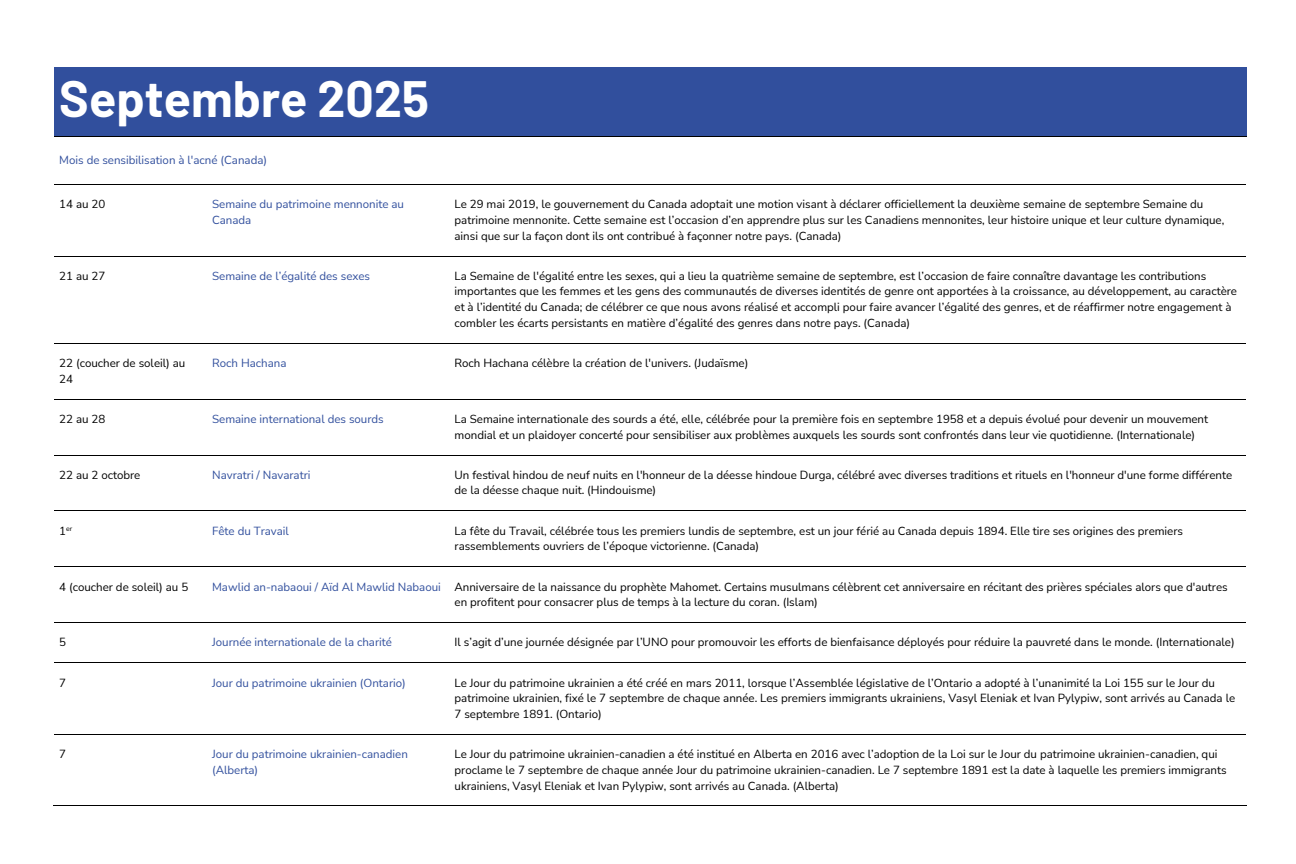
<style>
.page{position:relative;width:1296px;height:864px;background:#fff}
.page>*{position:absolute;margin:0;border:0;box-sizing:border-box;transform-origin:0 0}
.t1{font:700 49.9px "Barlow";color:#fff}
.t2{font:11.5px/15.7px "Nunito Sans";color:#000}
.t3{font:11.5px/15.6px "Nunito Sans";color:#314f9d}
.t4{font:7px "Nunito Sans";color:#000}
.s1{font-size:11.5px}
</style>
<div class="page">
<div style="left:59px;top:67px;width:1182px;height:70px;background:#314f9d"></div>
<hr style="left:54px;top:137px;width:1192px;height:1px;background:#000">
<hr style="left:54px;top:184px;width:153px;height:1px;background:#000">
<hr style="left:207px;top:184px;width:242px;height:1px;background:#000">
<hr style="left:450px;top:184px;width:796px;height:1px;background:#000">
<hr style="left:54px;top:256px;width:153px;height:1px;background:#000">
<hr style="left:207px;top:256px;width:242px;height:1px;background:#000">
<hr style="left:450px;top:256px;width:796px;height:1px;background:#000">
<hr style="left:54px;top:343px;width:153px;height:1px;background:#000">
<hr style="left:207px;top:343px;width:242px;height:1px;background:#000">
<hr style="left:450px;top:343px;width:796px;height:1px;background:#000">
<hr style="left:54px;top:399px;width:153px;height:1px;background:#000">
<hr style="left:207px;top:399px;width:242px;height:1px;background:#000">
<hr style="left:450px;top:399px;width:796px;height:1px;background:#000">
<hr style="left:54px;top:455px;width:153px;height:1px;background:#000">
<hr style="left:207px;top:455px;width:242px;height:1px;background:#000">
<hr style="left:450px;top:455px;width:796px;height:1px;background:#000">
<hr style="left:54px;top:511px;width:153px;height:1px;background:#000">
<hr style="left:207px;top:511px;width:242px;height:1px;background:#000">
<hr style="left:450px;top:511px;width:796px;height:1px;background:#000">
<hr style="left:54px;top:567px;width:153px;height:1px;background:#000">
<hr style="left:207px;top:567px;width:242px;height:1px;background:#000">
<hr style="left:450px;top:567px;width:796px;height:1px;background:#000">
<hr style="left:54px;top:622px;width:153px;height:1px;background:#000">
<hr style="left:207px;top:622px;width:242px;height:1px;background:#000">
<hr style="left:450px;top:622px;width:796px;height:1px;background:#000">
<hr style="left:54px;top:663px;width:153px;height:1px;background:#000">
<hr style="left:207px;top:663px;width:242px;height:1px;background:#000">
<hr style="left:450px;top:663px;width:796px;height:1px;background:#000">
<hr style="left:54px;top:734px;width:153px;height:1px;background:#000">
<hr style="left:207px;top:734px;width:242px;height:1px;background:#000">
<hr style="left:450px;top:734px;width:796px;height:1px;background:#000">
<hr style="left:53px;top:806px;width:154px;height:1px;background:#000">
<hr style="left:206px;top:806px;width:243px;height:1px;background:#000">
<hr style="left:449px;top:806px;width:797px;height:1px;background:#000">
<h2 class="t1" style="left:59px;top:67px;width:371px">Septembre 2025</h2>
<p class="t3" style="left:59px;top:153px;width:209px">Mois de sensibilisation à l'acné (Canada)</p>
<p class="t2" style="left:59px;top:197px;width:48px">14 au 20</p>
<p class="t3" style="left:212px;top:197px;width:193px">Semaine du patrimoine mennonite au<br>Canada</p>
<p class="t2" style="left:455px;top:197px;width:771px">Le 29 mai 2019, le gouvernement du Canada adoptait une motion visant à déclarer officiellement la deuxième semaine de septembre Semaine du patrimoine mennonite. Cette semaine est l’occasion d’en apprendre plus sur les Canadiens mennonites, leur histoire unique et leur culture dynamique, ainsi que sur la façon dont ils ont contribué à façonner notre pays. (Canada)</p>
<p class="t2" style="left:59px;top:268px;width:48px">21 au 27</p>
<p class="t3" style="left:212px;top:268px;width:159px">Semaine de l’égalité des sexes</p>
<p class="t2" style="left:455px;top:268px;width:784px">La Semaine de l'égalité entre les sexes, qui a lieu la quatrième semaine de septembre, est l’occasion de faire connaître davantage les contributions importantes que les femmes et les gens des communautés de diverses identités de genre ont apportées à la croissance, au développement, au caractère et à l’identité du Canada; de célébrer ce que nous avons réalisé et accompli pour faire avancer l’égalité des genres, et de réaffirmer notre engagement à combler les écarts persistants en matière d’égalité des genres dans notre pays. (Canada)</p>
<p class="t2" style="left:59px;top:355px;width:128px">22 (coucher de soleil) au<br>24</p>
<p class="t3" style="left:212px;top:355px;width:76px">Roch Hachana</p>
<p class="t2" style="left:455px;top:355px;width:295px">Roch Hachana célèbre la création de l'univers. (Judaïsme)</p>
<p class="t2" style="left:59px;top:411px;width:48px">22 au 28</p>
<p class="t3" style="left:212px;top:411px;width:173px">Semaine international des sourds</p>
<p class="t2" style="left:455px;top:411px;width:755px">La Semaine internationale des sourds a été, elle, célébrée pour la première fois en septembre 1958 et a depuis évolué pour devenir un mouvement mondial et un plaidoyer concerté pour sensibiliser aux problèmes auxquels les sourds sont confrontés dans leur vie quotidienne. (Internationale)</p>
<p class="t2" style="left:59px;top:467px;width:83px">22 au 2 octobre</p>
<p class="t3" style="left:212px;top:467px;width:100px">Navratri / Navaratri</p>
<p class="t2" style="left:455px;top:467px;width:779px">Un festival hindou de neuf nuits en l'honneur de la déesse hindoue Durga, célébré avec diverses traditions et rituels en l'honneur d'une forme différente de la déesse chaque nuit. (Hindouisme)</p>
<p class="t4" style="left:59px;top:524px;width:15px"><span class="s1">1</span>er</p>
<p class="t3" style="left:212px;top:523px;width:78px">Fête du Travail</p>
<p class="t2" style="left:455px;top:523px;width:730px">La fête du Travail, célébrée tous les premiers lundis de septembre, est un jour férié au Canada depuis 1894. Elle tire ses origines des premiers rassemblements ouvriers de l’époque victorienne. (Canada)</p>
<p class="t2" style="left:59px;top:579px;width:131px">4 (coucher de soleil) au 5</p>
<p class="t3" style="left:212px;top:579px;width:230px">Mawlid an-nabaoui / Aïd Al Mawlid Nabaoui</p>
<p class="t2" style="left:455px;top:579px;width:775px">Anniversaire de la naissance du prophète Mahomet. Certains musulmans célèbrent cet anniversaire en récitant des prières spéciales alors que d'autres en profitent pour consacrer plus de temps à la lecture du coran. (Islam)</p>
<p class="t2" style="left:59px;top:635px;width:8px">5</p>
<p class="t3" style="left:212px;top:635px;width:181px">Journée internationale de la charité</p>
<p class="t2" style="left:455px;top:635px;width:782px">Il s’agit d’une journée désignée par l’UNO pour promouvoir les efforts de bienfaisance déployés pour réduire la pauvreté dans le monde. (Internationale)</p>
<p class="t2" style="left:59px;top:675px;width:8px">7</p>
<p class="t3" style="left:212px;top:675px;width:195px">Jour du patrimoine ukrainien (Ontario)</p>
<p class="t2" style="left:455px;top:675px;width:782px">Le Jour du patrimoine ukrainien a été créé en mars 2011, lorsque l’Assemblée législative de l’Ontario a adopté à l’unanimité la Loi 155 sur le Jour du patrimoine ukrainien, fixé le 7 septembre de chaque année. Les premiers immigrants ukrainiens, Vasyl Eleniak et Ivan Pylypiw, sont arrivés au Canada le<br>7 septembre 1891. (Ontario)</p>
<p class="t2" style="left:59px;top:747px;width:8px">7</p>
<p class="t3" style="left:212px;top:747px;width:197px">Jour du patrimoine ukrainien-canadien (Alberta)</p>
<p class="t2" style="left:455px;top:747px;width:774px">Le Jour du patrimoine ukrainien-canadien a été institué en Alberta en 2016 avec l’adoption de la Loi sur le Jour du patrimoine ukrainien-canadien, qui proclame le 7 septembre de chaque année Jour du patrimoine ukrainien-canadien. Le 7 septembre 1891 est la date à laquelle les premiers immigrants ukrainiens, Vasyl Eleniak et Ivan Pylypiw, sont arrivés au Canada. (Alberta)</p>
</div>
